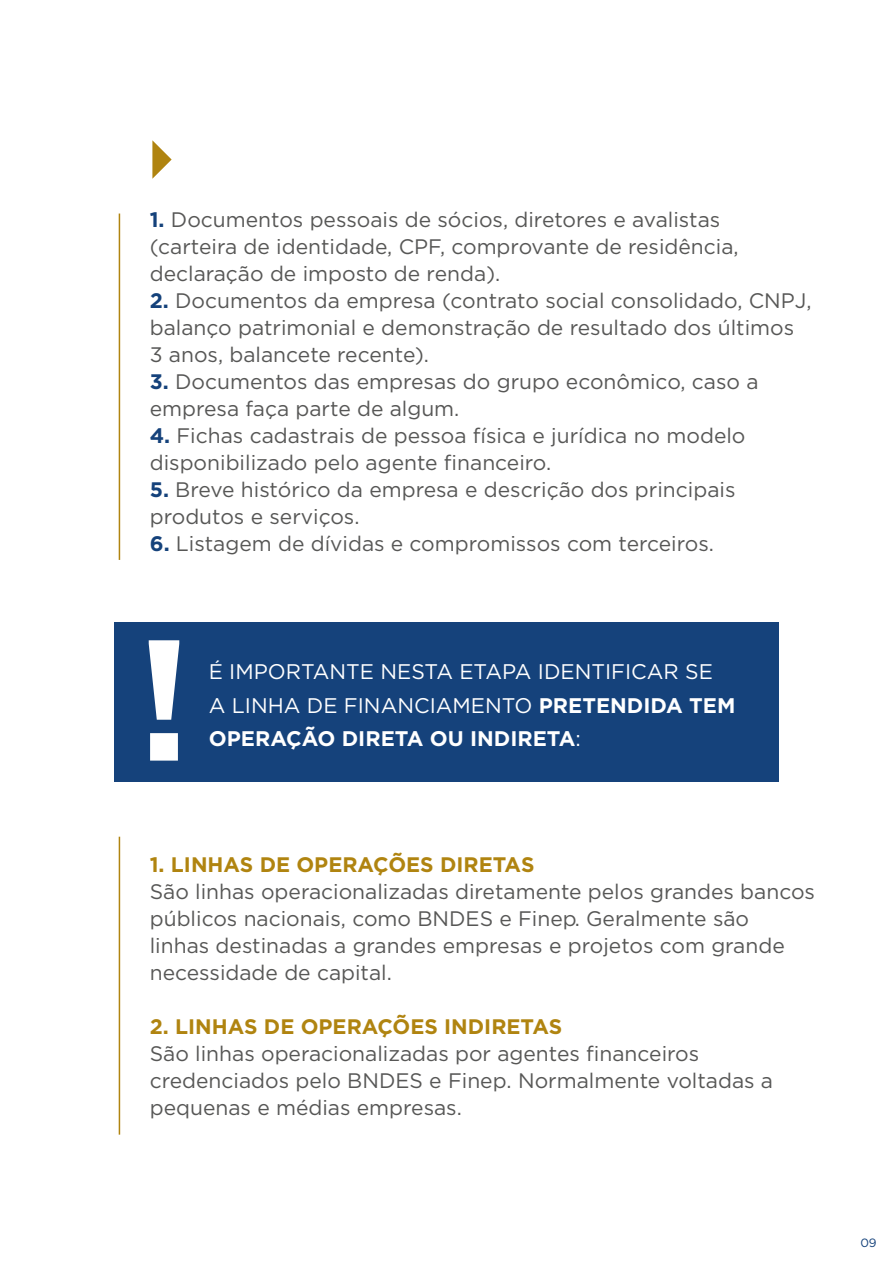
<style>
.page{position:relative;width:893px;height:1263px;background:#fff}
.page>*{position:absolute;margin:0;border:0;box-sizing:border-box;transform-origin:0 0}
.t1{font:21.15px/33.2px "Gotham";color:#fff}
.t2{font:21px/27px "Gotham";color:#575756}
.t3{font:700 21px "Gotham";color:#b08410}
.t4{font:12px "Gotham";color:#15427b}
.s1{font-weight:700;color:#15427b}
.s2{font-weight:700}
</style>
<div class="page">
<div style="left:114px;top:622px;width:665px;height:160px;background:#15427b"></div>
<svg style="left:149px;top:640px;width:30px;height:121px"></svg>
<hr style="left:119px;top:214px;width:1px;height:346px;background:#b08410">
<hr style="left:119px;top:837px;width:1px;height:297px;background:#b08410">
<svg style="left:152px;top:140px;width:20px;height:39px"></svg>
<p class="t2" style="left:150px;top:206px;width:590px"><span class="s1">1.</span> Documentos pessoais de sócios, diretores e avalistas (carteira de identidade, CPF, comprovante de residência, declaração de imposto de renda).</p>
<p class="t2" style="left:150px;top:287px;width:663px"><span class="s1">2.</span> Documentos da empresa (contrato social consolidado, CNPJ, balanço patrimonial e demonstração de resultado dos últimos<br>3 anos, balancete recente).</p>
<p class="t2" style="left:150px;top:368px;width:610px"><span class="s1">3.</span> Documentos das empresas do grupo econômico, caso a empresa faça parte de algum.</p>
<p class="t2" style="left:150px;top:422px;width:597px"><span class="s1">4.</span> Fichas cadastrais de pessoa física e jurídica no modelo disponibilizado pelo agente financeiro.</p>
<p class="t2" style="left:150px;top:476px;width:587px"><span class="s1">5.</span> Breve histórico da empresa e descrição dos principais produtos e serviços.</p>
<p class="t2" style="left:150px;top:530px;width:566px"><span class="s1">6.</span> Listagem de dívidas e compromissos com terceiros.</p>
<p class="t1" style="left:209px;top:655px;width:528px">É IMPORTANTE NESTA ETAPA IDENTIFICAR SE<br>A LINHA DE FINANCIAMENTO <span class="s2">PRETENDIDA TEM<br>OPERAÇÃO DIRETA OU INDIRETA</span>:</p>
<p class="t3" style="left:150px;top:850px;width:386px">1. LINHAS DE OPERAÇÕES DIRETAS</p>
<p class="t2" style="left:150px;top:877px;width:667px">São linhas operacionalizadas diretamente pelos grandes bancos públicos nacionais, como BNDES e Finep. Geralmente são<br>linhas destinadas a grandes empresas e projetos com grande necessidade de capital.</p>
<p class="t3" style="left:150px;top:1012px;width:414px">2. LINHAS DE OPERAÇÕES INDIRETAS</p>
<p class="t2" style="left:150px;top:1039px;width:625px">São linhas operacionalizadas por agentes financeiros credenciados pelo BNDES e Finep. Normalmente voltadas a pequenas e médias empresas.</p>
<p class="t4" style="left:860px;top:1235px;width:18px">09</p>
</div>
